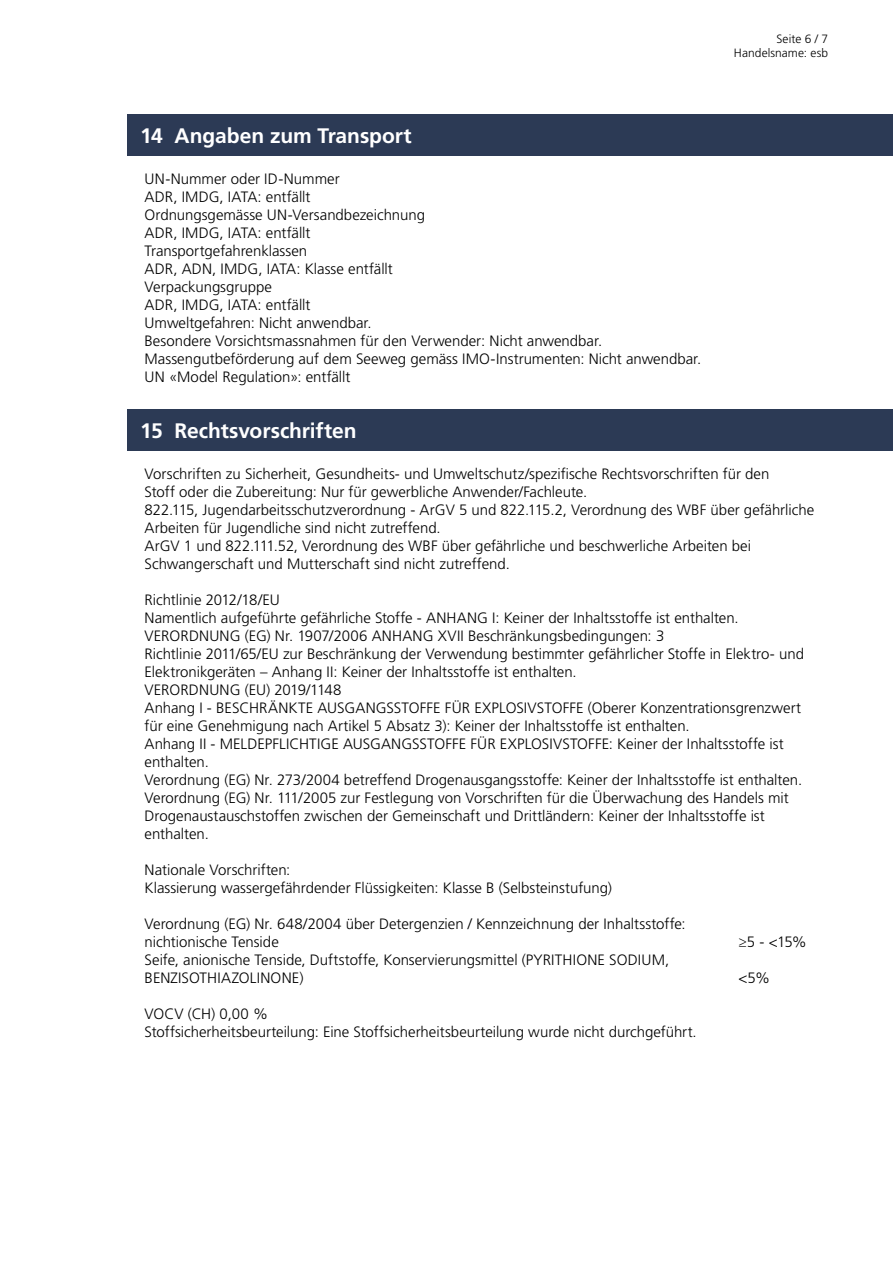
<style>
.page{position:relative;width:893px;height:1263px;background:#fff}
.page>*{position:absolute;margin:0;border:0;box-sizing:border-box;transform-origin:0 0}
.t1{font:700 21px "Frutiger LT Std";letter-spacing:-.005em;color:#fff}
.t2{font:300 15px/18px "Frutiger LT Std";color:#000}
.t3{font:300 12px/14.4px "Frutiger LT Std";letter-spacing:.005em;color:#000;text-align:right}
</style>
<div class="page">
<div style="left:128px;top:115px;width:765px;height:41px;background:#2c3a55"></div>
<div style="left:128px;top:410px;width:765px;height:41px;background:#2c3a55"></div>
<p class="t3" style="left:734px;top:32px;width:96px">Seite 6 / 7<br>Handelsname: esb</p>
<h1 class="t1" style="left:140px;top:124px;width:273px">14 Angaben zum Transport</h1>
<p class="t2" style="left:145px;top:170px;width:558px">UN-Nummer oder ID-Nummer<br>ADR, IMDG, IATA: entfällt<br>Ordnungsgemässe UN-Versandbezeichnung<br>ADR, IMDG, IATA: entfällt<br>Transportgefahrenklassen<br>ADR, ADN, IMDG, IATA: Klasse entfällt<br>Verpackungsgruppe<br>ADR, IMDG, IATA: entfällt<br>Umweltgefahren: Nicht anwendbar.<br>Besondere Vorsichtsmassnahmen für den Verwender: Nicht anwendbar.<br>Massengutbeförderung auf dem Seeweg gemäss IMO-Instrumenten: Nicht anwendbar.<br>UN «Model Regulation»: entfällt</p>
<h1 class="t1" style="left:140px;top:418px;width:218px">15 Rechtsvorschriften</h1>
<p class="t2" style="left:145px;top:465px;width:671px">Vorschriften zu Sicherheit, Gesundheits- und Umweltschutz/spezifische Rechtsvorschriften für den<br>Stoff oder die Zubereitung: Nur für gewerbliche Anwender/Fachleute.<br>822.115, Jugendarbeitsschutzverordnung - ArGV 5 und 822.115.2, Verordnung des WBF über gefährliche Arbeiten für Jugendliche sind nicht zutreffend.<br>ArGV 1 und 822.111.52, Verordnung des WBF über gefährliche und beschwerliche Arbeiten bei Schwangerschaft und Mutterschaft sind nicht zutreffend.</p>
<p class="t2" style="left:145px;top:591px;width:661px">Richtlinie 2012/18/EU<br>Namentlich aufgeführte gefährliche Stoffe - ANHANG I: Keiner der Inhaltsstoffe ist enthalten.<br>VERORDNUNG (EG) Nr. 1907/2006 ANHANG XVII Beschränkungsbedingungen: 3<br>Richtlinie 2011/65/EU zur Beschränkung der Verwendung bestimmter gefährlicher Stoffe in Elektro- und Elektronikgeräten – Anhang II: Keiner der Inhaltsstoffe ist enthalten.<br>VERORDNUNG (EU) 2019/1148<br>Anhang I - BESCHRÄNKTE AUSGANGSSTOFFE FÜR EXPLOSIVSTOFFE (Oberer Konzentrationsgrenzwert für eine Genehmigung nach Artikel 5 Absatz 3): Keiner der Inhaltsstoffe ist enthalten.<br>Anhang II - MELDEPFLICHTIGE AUSGANGSSTOFFE FÜR EXPLOSIVSTOFFE: Keiner der Inhaltsstoffe ist enthalten.<br>Verordnung (EG) Nr. 273/2004 betreffend Drogenausgangsstoffe: Keiner der Inhaltsstoffe ist enthalten.<br>Verordnung (EG) Nr. 111/2005 zur Festlegung von Vorschriften für die Überwachung des Handels mit Drogenaustauschstoffen zwischen der Gemeinschaft und Drittländern: Keiner der Inhaltsstoffe ist enthalten.</p>
<p class="t2" style="left:145px;top:861px;width:469px">Nationale Vorschriften:<br>Klassierung wassergefährdender Flüssigkeiten: Klasse B (Selbsteinstufung)</p>
<p class="t2" style="left:145px;top:915px;width:543px">Verordnung (EG) Nr. 648/2004 über Detergenzien / Kennzeichnung der Inhaltsstoffe: nichtionische Tenside</p>
<p class="t2" style="left:739px;top:933px;width:70px">≥5 - &lt;15%</p>
<p class="t2" style="left:145px;top:951px;width:526px">Seife, anionische Tenside, Duftstoffe, Konservierungsmittel (PYRITHIONE SODIUM,<br>BENZISOTHIAZOLINONE)</p>
<p class="t2" style="left:145px;top:1005px;width:554px">VOCV (CH) 0,00 %<br>Stoffsicherheitsbeurteilung: Eine Stoffsicherheitsbeurteilung wurde nicht durchgeführt.</p>
<p class="t2" style="left:739px;top:969px;width:33px">&lt;5%</p>
</div>
